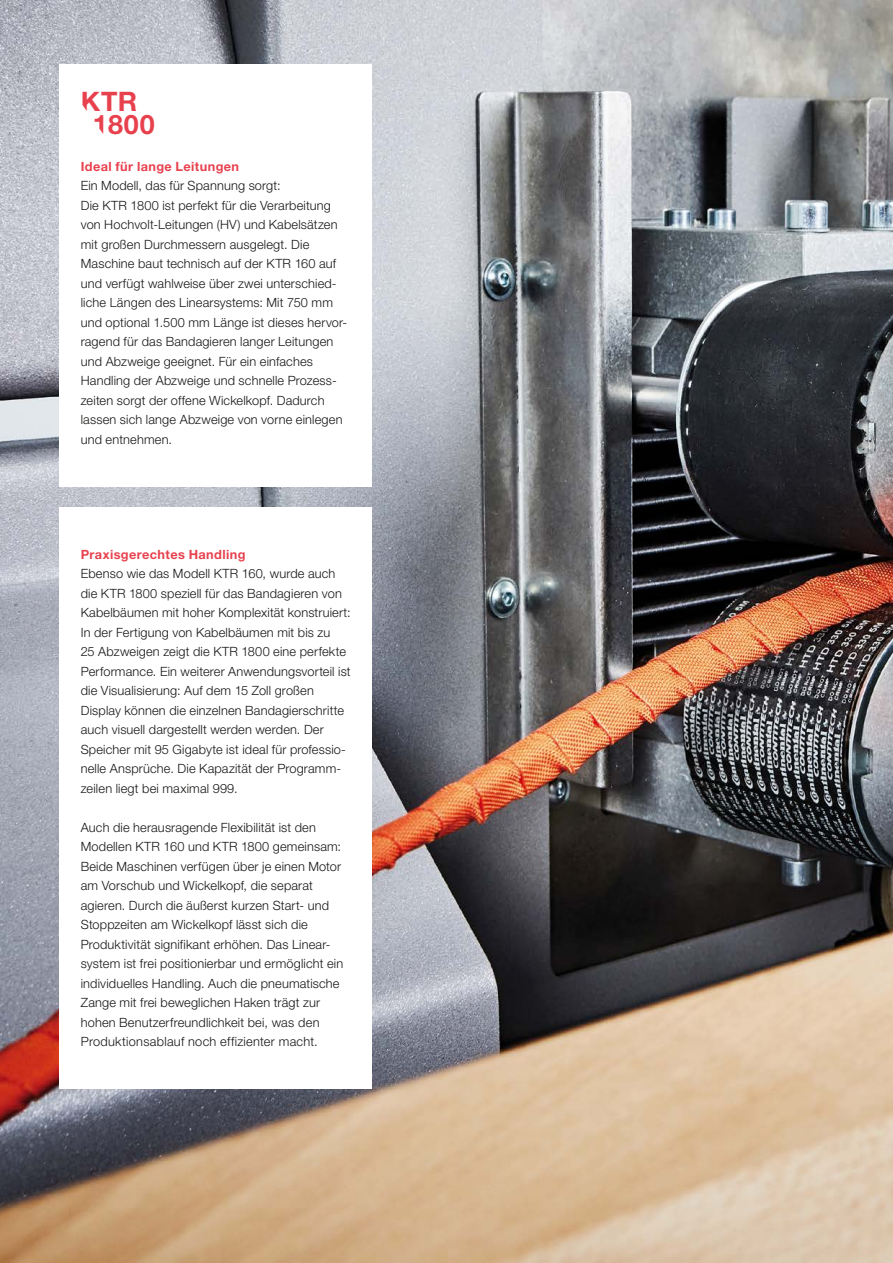
<style>
.page{position:relative;width:893px;height:1263px;background:#fff}
.page>*{position:absolute;margin:0;border:0;box-sizing:border-box;transform-origin:0 0}
.t1{font:700 26.85px/23.1px "Helvetica Neue LT Std";color:#e8414e}
.t2{font:300 12.75px/19.5px "Helvetica Neue LT Std";letter-spacing:.015em;color:#181716}
.t3{font:700 12.75px "Helvetica Neue LT Std";letter-spacing:.03em;color:#e8414e}
.s1{font-family:"Helvetica Neue LT Std Bd Kx Ct";font-weight:400}
</style>
<div class="page">
<img style="left:0;top:0;width:893px;height:1263px">
<div style="left:60px;top:64px;width:312px;height:422px;background:#fff"></div>
<div style="left:60px;top:507px;width:312px;height:582px;background:#fff"></div>
<h1 class="t1" style="left:93px;top:89px;width:63px;text-indent:-12px"><span class="s1">K</span>TR<br><span class="s1">1</span>800</h1>
<p class="t3" style="left:81px;top:158px;width:160px">Ideal für lange Leitungen</p>
<p class="t2" style="left:81px;top:176px;width:268px">Ein Modell, das für Spannung sorgt:<br>Die KTR 1800 ist perfekt für die Verarbeitung von Hochvolt-Leitungen (HV) und Kabelsätzen mit großen Durchmessern ausgelegt. Die Maschine baut technisch auf der KTR 160 auf und verfügt wahlweise über zwei unterschied&shy;liche Längen des Linearsystems: Mit 750 mm und optional 1.500 mm Länge ist dieses hervor&shy;ragend für das Bandagieren langer Leitungen und Abzweige geeignet. Für ein einfaches Handling der Abzweige und schnelle Prozess&shy;zeiten sorgt der offene Wickelkopf. Dadurch lassen sich lange Abzweige von vorne einlegen und entnehmen.</p>
<p class="t3" style="left:81px;top:546px;width:166px">Praxisgerechtes Handling</p>
<p class="t2" style="left:81px;top:564px;width:271px">Ebenso wie das Modell KTR 160, wurde auch die KTR 1800 speziell für das Bandagieren von Kabelbäumen mit hoher Komplexität konstruiert:<br>In der Fertigung von Kabelbäumen mit bis zu<br>25 Abzweigen zeigt die KTR 1800 eine perfekte Performance. Ein weiterer Anwendungsvorteil ist die Visualisierung: Auf dem 15 Zoll großen Display können die einzelnen Bandagierschritte auch visuell dargestellt werden werden. Der Speicher mit 95 Gigabyte ist ideal für professio&shy;nelle Ansprüche. Die Kapazität der Programm&shy;zeilen liegt bei maximal 999.</p>
<p class="t2" style="left:81px;top:817px;width:264px">Auch die herausragende Flexibilität ist den Modellen KTR 160 und KTR 1800 gemeinsam:<br>Beide Maschinen verfügen über je einen Motor am Vorschub und Wickelkopf, die separat agieren. Durch die äußerst kurzen Start- und Stoppzeiten am Wickelkopf lässt sich die Produktivität signifikant erhöhen. Das Linear&shy;system ist frei positionierbar und ermöglicht ein individuelles Handling. Auch die pneumatische Zange mit frei beweglichen Haken trägt zur hohen Benutzerfreundlichkeit bei, was den Produktionsablauf noch effizienter macht.</p>
</div>
